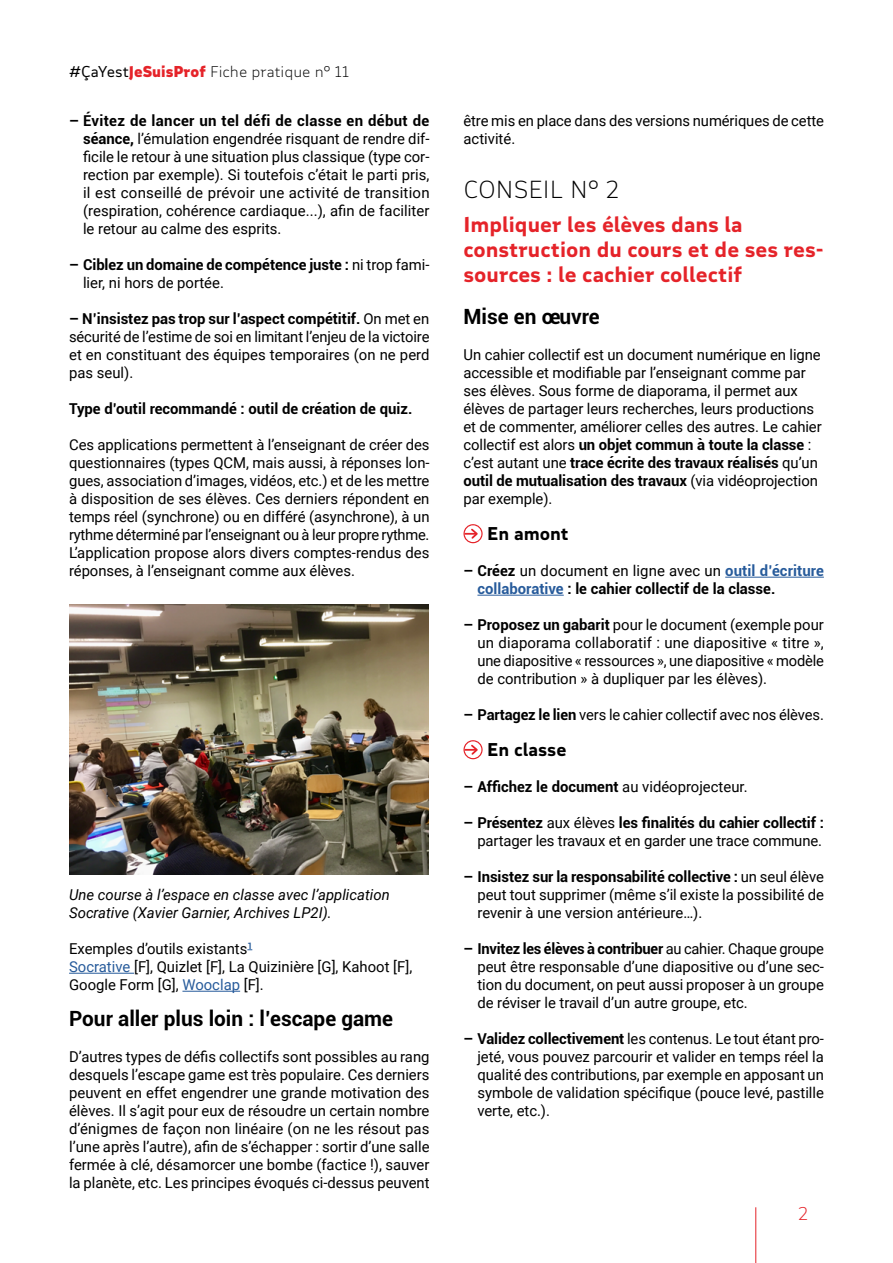
<style>
.page{position:relative;width:893px;height:1263px;background:#fff}
.page>*{position:absolute;margin:0;border:0;box-sizing:border-box;transform-origin:0 0}
.t1{font:300 24px "MAIF";color:#000}
.t2{font:700 21px/25.2px "MAIF";color:#e52329}
.t3{font:700 21px "Roboto";color:#000}
.t4{font:700 18px "MAIF";color:#000}
.t5{font:300 18px "MAIF";color:#e52329}
.t6{font:15px/18px "Roboto";letter-spacing:-.005em;color:#000;text-align:justify}
.t7{font:700 15px/18px "Roboto";color:#000}
.t8{font:italic 15px/18px "Roboto";color:#000}
.t9{font:300 15px "MAIF";color:#000}
.s1{font-weight:400}
.s2{font-weight:900;color:#e52329}
.s3{font-weight:700}
.s4{color:#275b9b}
</style>
<div class="page">
<hr style="left:755px;top:1207px;width:1px;height:56px;background:#e52329">
<hr style="left:69px;top:973px;width:65px;height:1px;background:#275b9b">
<hr style="left:182px;top:991px;width:58px;height:1px;background:#275b9b">
<img style="left:69px;top:605px;width:360px;height:270px">
<hr style="left:725px;top:577px;width:99px;height:1px;background:#275b9b">
<hr style="left:477px;top:595px;width:87px;height:1px;background:#275b9b">
<svg style="left:463px;top:524px;width:20px;height:19px"></svg>
<svg style="left:463px;top:740px;width:20px;height:19px"></svg>
<p class="t9" style="left:69px;top:62px;width:281px"><span class="s1">#ÇaYest</span><span class="s2">JeSuisProf</span> Fiche pratique n° 11</p>
<p class="t6" style="left:83px;top:111px;width:348px;text-indent:-14px"><span class="s3">– Évitez de lancer un tel défi de classe en début de séance,</span> l’émulation engendrée risquant de rendre dif&shy;ficile le retour à une situation plus classique (type cor&shy;rection par exemple). Si toutefois c’était le parti pris, il est conseillé de prévoir une activité de transition (respiration, cohérence cardiaque...), afin de faciliter le retour au calme des esprits.</p>
<p class="t7" style="left:83px;top:255px;width:348px;text-indent:-14px">– Ciblez un domaine de compétence juste : <span class="s1">ni trop fami&shy;lier, ni hors de portée.</span></p>
<p class="t6" style="left:69px;top:309px;width:362px"><span class="s3">– N’insistez pas trop sur l’aspect compétitif.</span> On met en sécurité de l’estime de soi en limitant l’enjeu de la victoire et en constituant des équipes temporaires (on ne perd pas seul).</p>
<p class="t7" style="left:69px;top:399px;width:345px">Type d’outil recommandé : outil de création de quiz.</p>
<p class="t6" style="left:69px;top:435px;width:362px">Ces applications permettent à l’enseignant de créer des questionnaires (types QCM, mais aussi, à réponses lon&shy;gues, association d’images, vidéos, etc.) et de les mettre à disposition de ses élèves. Ces derniers répondent en temps réel (synchrone) ou en différé (asynchrone), à un rythme déterminé par l’enseignant ou à leur propre rythme.<br>L’application propose alors divers comptes-rendus des réponses, à l’enseignant comme aux élèves.</p>
<p class="t8" style="left:69px;top:885px;width:322px">Une course à l’espace en classe avec l’application<br>Socrative (Xavier Garnier, Archives LP2I).</p>
<p class="t6" style="left:69px;top:939px;width:345px;text-align:left">Exemples d’outils existants<sup>1<br></sup><span class="s4">Socrative</span> [F], Quizlet [F], La Quizinière [G], Kahoot [F],<br>Google Form [G], <span class="s4">Wooclap</span> [F].</p>
<h2 class="t3" style="left:69px;top:1004px;width:326px">Pour aller plus loin : l’escape game</h2>
<p class="t6" style="left:69px;top:1047px;width:362px">D’autres types de défis collectifs sont possibles au rang desquels l’escape game est très populaire. Ces derniers peuvent en effet engendrer une grande motivation des élèves. Il s’agit pour eux de résoudre un certain nombre d’énigmes de façon non linéaire (on ne les résout pas l’une après l’autre), afin de s’échapper : sortir d’une salle fermée à clé, désamorcer une bombe (factice !), sauver la planète, etc. Les principes évoqués ci-dessus peuvent</p>
<p class="t6" style="left:463px;top:111px;width:362px">être mis en place dans des versions numériques de cette activité.</p>
<h1 class="t1" style="left:463px;top:174px;width:157px">CONSEIL N° 2</h1>
<h2 class="t2" style="left:463px;top:211px;width:362px">Impliquer les élèves dans la construction du cours et de ses res&shy;sources : le cachier collectif</h2>
<h2 class="t3" style="left:463px;top:302px;width:138px">Mise en œuvre</h2>
<p class="t6" style="left:463px;top:345px;width:360px;text-align:left">Un cahier collectif est un document numérique en ligne accessible et modifiable par l’enseignant comme par ses élèves. Sous forme de diaporama, il permet aux élèves de partager leurs recherches, leurs productions et de commenter, améliorer celles des autres. Le cahier collectif est alors <span class="s3">un objet commun à toute la classe</span> : c’est autant une <span class="s3">trace écrite des travaux réalisés</span> qu’un <span class="s3">outil de mutualisation des travaux</span> (via vidéoprojection par exemple).</p>
<p class="t4" style="left:487px;top:522px;width:83px">En amont</p>
<p class="t7" style="left:477px;top:561px;width:348px;text-indent:-14px">– Créez <span class="s1">un document en ligne avec un</span> <span class="s4">outil d’écriture collaborative</span> : le cahier collectif de la classe.</p>
<p class="t6" style="left:477px;top:615px;width:348px;text-indent:-14px"><span class="s3">– Proposez un gabarit</span> pour le document (exemple pour un diaporama collaboratif : une diapositive « titre », une diapositive « ressources », une diapositive « modèle de contribution » à dupliquer par les élèves).</p>
<p class="t6" style="left:463px;top:705px;width:362px"><span class="s3">– Partagez le lien</span> vers le cahier collectif avec nos élèves.</p>
<p class="t4" style="left:487px;top:738px;width:81px">En classe</p>
<p class="t7" style="left:463px;top:777px;width:286px">– Affichez le document <span class="s1">au vidéoprojecteur.</span></p>
<p class="t6" style="left:463px;top:813px;width:362px;text-align:right"><span class="s3">– Présentez</span> aux élèves <span class="s3">les finalités du cahier collectif : </span>partager les travaux et en garder une trace commune.</p>
<p class="t6" style="left:477px;top:867px;width:348px;text-indent:-14px"><span class="s3">– Insistez sur la responsabilité collective :</span> un seul élève peut tout supprimer (même s’il existe la possibilité de revenir à une version antérieure…).</p>
<p class="t6" style="left:477px;top:939px;width:348px;text-indent:-14px"><span class="s3">– Invitez les élèves à contribuer</span> au cahier. Chaque groupe peut être responsable d’une diapositive ou d’une sec&shy;tion du document, on peut aussi proposer à un groupe de réviser le travail d’un autre groupe, etc.</p>
<p class="t6" style="left:477px;top:1029px;width:348px;text-indent:-14px"><span class="s3">– Validez collectivement</span> les contenus. Le tout étant pro&shy;jeté, vous pouvez parcourir et valider en temps réel la qualité des contributions, par exemple en apposant un symbole de validation spécifique (pouce levé, pastille verte, etc.).</p>
<p class="t5" style="left:798px;top:1203px;width:12px">2</p>
</div>
